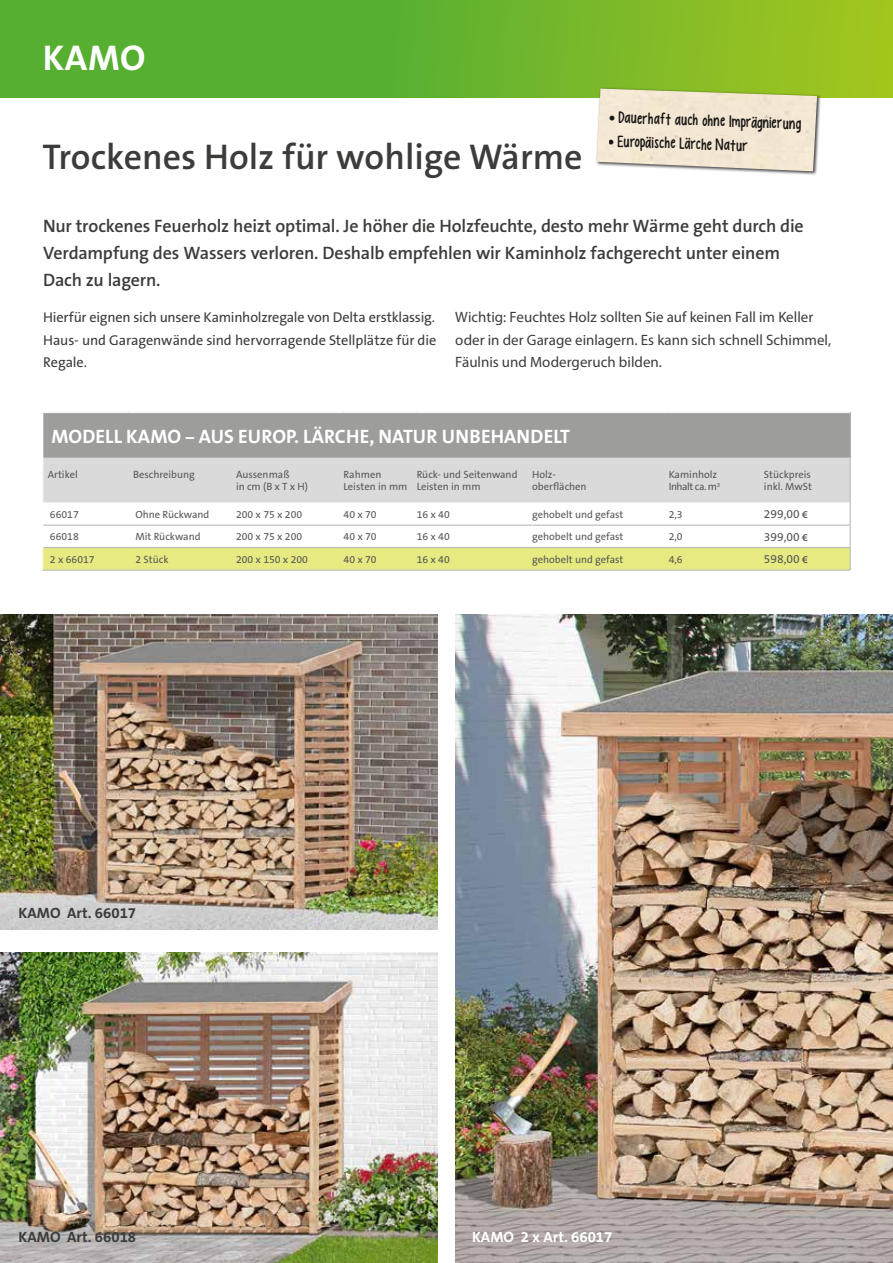
<style>
.page{position:relative;width:893px;height:1263px;background:#fff}
.page>*{position:absolute;margin:0;border:0;box-sizing:border-box;transform-origin:0 0}
.t1{font:600 36px "The Sans B W6";color:#3c3c3b}
.t2{font:700 36px "The Sans B W7";color:#fff}
.t3{font:700 19.5px "The Sans B W7";letter-spacing:.005em;color:#fff}
.t4{font:600 18px/27px "The Sans B W6";letter-spacing:-.01em;color:#3c3c3b}
.t5{font:16.5px "KG Empireof Dirt";color:#000}
.t6{font:15px/22.5px "Myriad Pro";color:#3c3c3b}
.t7{font:700 15px "The Sans B W7";color:#3c3c3b}
.t8{font:700 15px "The Sans B W7";color:#fff}
.t9{font:14.25px/22.5px "The Sans B W5 Plain";letter-spacing:-.005em;color:#3c3c3b;text-align:justify}
.t10{font:12px "The Sans B W5 Plain";color:#575756}
.t11{font:10.5px/12.6px "The Sans B W5 Plain";color:#575756}
.s1{font-family:"Myriad Pro"}
.s2{font-family:"Myriad Pro";font-weight:600;font-size:10.5px}
</style>
<div class="page">
<svg style="left:0;top:0;width:892px;height:98px"></svg>
<hr style="left:892px;top:0;width:1px;height:98px;background:#a4c71c">
<div style="left:43px;top:413px;width:807px;height:45px;background:#9d9d9c"></div>
<hr style="left:43px;top:570px;width:86px;height:1px;background:#b3b2b2">
<hr style="left:129px;top:570px;width:107px;height:1px;background:#b3b2b2">
<hr style="left:236px;top:570px;width:108px;height:1px;background:#b3b2b2">
<hr style="left:344px;top:570px;width:73px;height:1px;background:#b3b2b2">
<hr style="left:417px;top:570px;width:115px;height:1px;background:#b3b2b2">
<hr style="left:532px;top:570px;width:137px;height:1px;background:#b3b2b2">
<hr style="left:669px;top:570px;width:95px;height:1px;background:#b3b2b2">
<hr style="left:764px;top:570px;width:86px;height:1px;background:#b3b2b2">
<svg style="left:43px;top:458px;width:808px;height:112px"></svg>
<hr style="left:43px;top:413px;width:1px;height:45px;background:#fff">
<hr style="left:850px;top:413px;width:1px;height:45px;background:#b3b2b2">
<img style="left:0;top:615px;width:438px;height:315px">
<img style="left:0;top:952px;width:438px;height:311px">
<img style="left:455px;top:615px;width:438px;height:648px">
<div style="left:595px;top:87px;width:226px;height:89px;background:#000;opacity:.75"></div>
<img style="left:597px;top:89px;width:220px;height:82px">
<h1 class="t2" style="left:43px;top:35px;width:104px">KAMO</h1>
<h1 class="t1" style="left:43px;top:134px;width:542px">Trockenes Holz für wohlige Wärme</h1>
<h3 class="t5" style="left:609px;top:108px;width:194px;rotate:2deg">•Dauerhaft auch ohne Imprägnierung</h3>
<h3 class="t5" style="left:608px;top:131px;width:141px;rotate:2deg">•Europäische Lärche Natur</h3>
<h3 class="t4" style="left:43px;top:212px;width:762px">Nur trockenes Feuerholz heizt optimal. Je höher die Holzfeuchte, desto mehr Wärme geht durch die<br>Verdampfung des Wassers verloren. Deshalb empfehlen wir Kaminholz fachgerecht unter einem<br>Dach zu lagern.</h3>
<h3 class="t9" style="left:43px;top:306px;width:395px">Hierfür eignen sich unsere Kaminholzregale von Delta erstklassig.<br>Haus- und Garagenwände sind hervorragende Stellplätze für die Regale.</h3>
<h3 class="t6" style="left:455px;top:306px;width:377px">Wichtig: Feuchtes Holz sollten Sie auf keinen Fall im Keller oder in der Garage einlagern. Es kann sich schnell Schimmel,<br>Fäulnis und Modergeruch bilden.</h3>
<h2 class="t3" style="left:51px;top:423px;width:520px">MODELL KAMO <span class="s1">–</span> AUS EUROP. LÄRCHE, NATUR UNBEHANDELT</h2>
<p class="t11" style="left:48px;top:468px;width:32px">Artikel</p>
<p class="t11" style="left:133px;top:468px;width:63px">Beschreibung</p>
<p class="t11" style="left:236px;top:468px;width:73px">Aussenmaß<br>in cm (B x T x H)</p>
<p class="t11" style="left:344px;top:468px;width:65px">Rahmen<br>Leisten in mm</p>
<p class="t11" style="left:417px;top:468px;width:102px">Rück- und Seitenwand<br>Leisten in mm</p>
<p class="t11" style="left:532px;top:468px;width:56px">Holz&shy;oberflächen</p>
<p class="t11" style="left:669px;top:468px;width:53px">Kaminholz<br>Inhalt ca. m<sup>3</sup></p>
<p class="t11" style="left:764px;top:468px;width:50px">Stückpreis inkl. MwSt</p>
<p class="t11" style="left:50px;top:508px;width:30px">66017</p>
<p class="t11" style="left:135px;top:508px;width:75px">Ohne Rückwand</p>
<p class="t11" style="left:236px;top:508px;width:68px">200 x 75 x 200</p>
<p class="t11" style="left:344px;top:508px;width:35px">40 x 70</p>
<p class="t11" style="left:417px;top:508px;width:35px">16 x 40</p>
<p class="t11" style="left:532px;top:508px;width:93px">gehobelt und gefast</p>
<p class="t11" style="left:669px;top:508px;width:15px">2,3</p>
<p class="t10" style="left:764px;top:506px;width:45px">299,00 <span class="s2">€</span></p>
<p class="t11" style="left:50px;top:530px;width:30px">66018</p>
<p class="t11" style="left:135px;top:530px;width:67px">Mit Rückwand</p>
<p class="t11" style="left:236px;top:530px;width:68px">200 x 75 x 200</p>
<p class="t11" style="left:344px;top:530px;width:35px">40 x 70</p>
<p class="t11" style="left:417px;top:530px;width:35px">16 x 40</p>
<p class="t11" style="left:532px;top:530px;width:93px">gehobelt und gefast</p>
<p class="t11" style="left:669px;top:530px;width:15px">2,0</p>
<p class="t10" style="left:764px;top:529px;width:45px">399,00 <span class="s2">€</span></p>
<p class="t11" style="left:50px;top:553px;width:46px">2 x 66017</p>
<p class="t11" style="left:135px;top:553px;width:35px">2 Stück</p>
<p class="t11" style="left:236px;top:553px;width:74px">200 x 150 x 200</p>
<p class="t11" style="left:344px;top:553px;width:35px">40 x 70</p>
<p class="t11" style="left:417px;top:553px;width:35px">16 x 40</p>
<p class="t11" style="left:532px;top:553px;width:93px">gehobelt und gefast</p>
<p class="t11" style="left:669px;top:553px;width:15px">4,6</p>
<p class="t10" style="left:764px;top:552px;width:45px">598,00 <span class="s2">€</span></p>
<h3 class="t7" style="left:18px;top:904px;width:119px">KAMO Art. 66017</h3>
<h3 class="t7" style="left:18px;top:1227px;width:119px">KAMO Art. 66018</h3>
<h3 class="t8" style="left:472px;top:1227px;width:142px">KAMO 2 x Art. 66017</h3>
</div>
